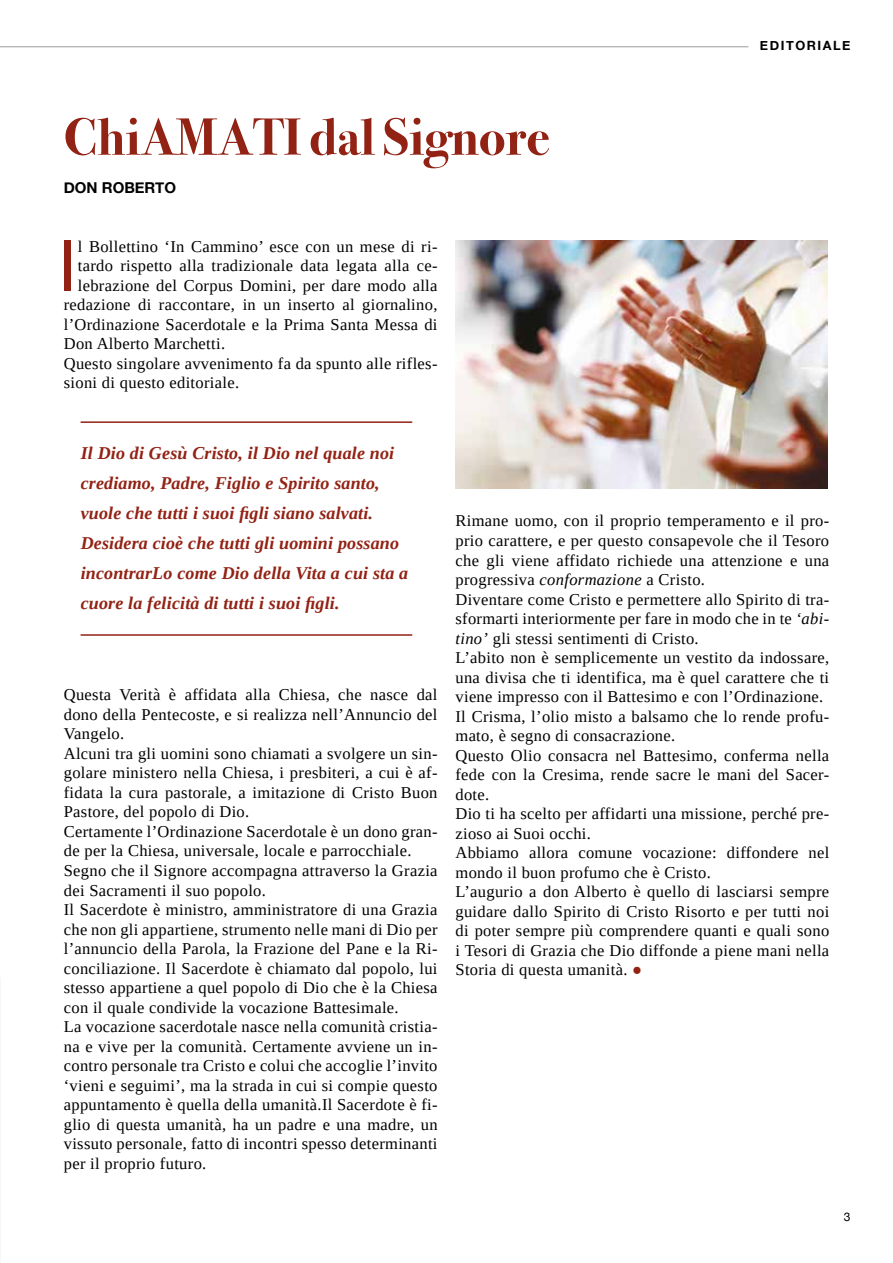
<style>
.page{position:relative;width:893px;height:1263px;background:#fff}
.page>*{position:absolute;margin:0;border:0;box-sizing:border-box;transform-origin:0 0}
.t1{font:71.1px "Helvetica Neue";color:#922214}
.t2{font:700 52.5px "Bodoni Svty Two ITCTT";color:#922214}
.t3{font:italic 700 18px/30px "Tinos";letter-spacing:.01em;color:#922214}
.t4{font:16.5px/19.5px "Tinos";letter-spacing:.02em;color:#000}
.t5{font:700 15px "Helvetica Neue";color:#020203}
.t6{font:700 12.75px "Helvetica Neue";letter-spacing:.12em;color:#000}
.t7{font:12px "Helvetica Neue";color:#000}
.s1{font-style:italic}
.s2{color:#922214}
</style>
<div class="page">
<hr style="left:0;top:46px;width:748px;height:1px;background:#020203">
<hr style="left:81px;top:421px;width:331px;height:2px;background:#922214">
<hr style="left:81px;top:634px;width:331px;height:2px;background:#922214">
<img style="left:455px;top:240px;width:373px;height:248px">
<h2 class="t2" style="left:64px;top:94px;width:487px">ChiAMATI dal Signore</h2>
<p class="t5" style="left:64px;top:176px;width:114px">DON ROBERTO</p>
<h1 class="t1" style="left:58px;top:214px;width:20px">I</h1>
<p class="t4" style="left:78px;top:236px;width:361px">l Bollettino ‘In Cammino’ esce con un mese di ri-</p>
<p class="t4" style="left:78px;top:256px;width:361px">tardo rispetto alla tradizionale data legata alla ce-</p>
<p class="t4" style="left:78px;top:275px;width:361px">lebrazione del Corpus Domini, per dare modo alla</p>
<p class="t4" style="left:64px;top:295px;width:375px">redazione di raccontare, in un inserto al giornalino,</p>
<p class="t4" style="left:64px;top:315px;width:375px">l’Ordinazione Sacerdotale e la Prima Santa Messa di</p>
<p class="t4" style="left:64px;top:334px;width:163px">Don Alberto Marchetti.</p>
<p class="t4" style="left:64px;top:354px;width:375px">Questo singolare avvenimento fa da spunto alle rifles-</p>
<p class="t4" style="left:64px;top:373px;width:177px">sioni di questo editoriale.</p>
<p class="t6" style="left:760px;top:36px;width:92px">EDITORIALE</p>
<p class="t3" style="left:81px;top:438px;width:329px">Il Dio di Gesù Cristo, il Dio nel quale noi crediamo, Padre, Figlio e Spirito santo, vuole che tutti i suoi figli siano salvati.<br>Desidera cioè che tutti gli uomini possano incontrarLo come Dio della Vita a cui sta a cuore la felicità di tutti i suoi figli.</p>
<p class="t4" style="left:64px;top:685px;width:375px">Questa Verità è affidata alla Chiesa, che nasce dal dono della Pentecoste, e si realizza nell’Annuncio del Vangelo.<br>Alcuni tra gli uomini sono chiamati a svolgere un sin&shy;golare ministero nella Chiesa, i presbiteri, a cui è af&shy;fidata la cura pastorale, a imitazione di Cristo Buon Pastore, del popolo di Dio.<br>Certamente l’Ordinazione Sacerdotale è un dono gran&shy;de per la Chiesa, universale, locale e parrocchiale.<br>Segno che il Signore accompagna attraverso la Grazia dei Sacramenti il suo popolo.<br>Il Sacerdote è ministro, amministratore di una Grazia che non gli appartiene, strumento nelle mani di Dio per l’annuncio della Parola, la Frazione del Pane e la Ri&shy;conciliazione. Il Sacerdote è chiamato dal popolo, lui stesso appartiene a quel popolo di Dio che è la Chiesa con il quale condivide la vocazione Battesimale.<br>La vocazione sacerdotale nasce nella comunità cristia&shy;na e vive per la comunità. Certamente avviene un in&shy;contro personale tra Cristo e colui che accoglie l’invito ‘vieni e seguimi’, ma la strada in cui si compie questo appuntamento è quella della umanità.Il Sacerdote è fi&shy;glio di questa umanità, ha un padre e una madre, un vissuto personale, fatto di incontri spesso determinanti per il proprio futuro.</p>
<p class="t4" style="left:455px;top:511px;width:375px">Rimane uomo, con il proprio temperamento e il pro&shy;prio carattere, e per questo consapevole che il Tesoro che gli viene affidato richiede una attenzione e una progressiva <span class="s1">conformazione</span> a Cristo.<br>Diventare come Cristo e permettere allo Spirito di tra&shy;sformarti interiormente per fare in modo che in te <span class="s1">‘abi&shy;tino’</span> gli stessi sentimenti di Cristo.<br>L’abito non è semplicemente un vestito da indossare, una divisa che ti identifica, ma è quel carattere che ti viene impresso con il Battesimo e con l’Ordinazione.<br>Il Crisma, l’olio misto a balsamo che lo rende profu&shy;mato, è segno di consacrazione.<br>Questo Olio consacra nel Battesimo, conferma nella fede con la Cresima, rende sacre le mani del Sacer&shy;dote.<br>Dio ti ha scelto per affidarti una missione, perché pre&shy;zioso ai Suoi occhi.<br>Abbiamo allora comune vocazione: diffondere nel mondo il buon profumo che è Cristo.<br>L’augurio a don Alberto è quello di lasciarsi sempre guidare dallo Spirito di Cristo Risorto e per tutti noi di poter sempre più comprendere quanti e quali sono i Tesori di Grazia che Dio diffonde a piene mani nella Storia di questa umanità. <span class="s2">●</span></p>
<p class="t7" style="left:844px;top:1208px;width:8px">3</p>
</div>
